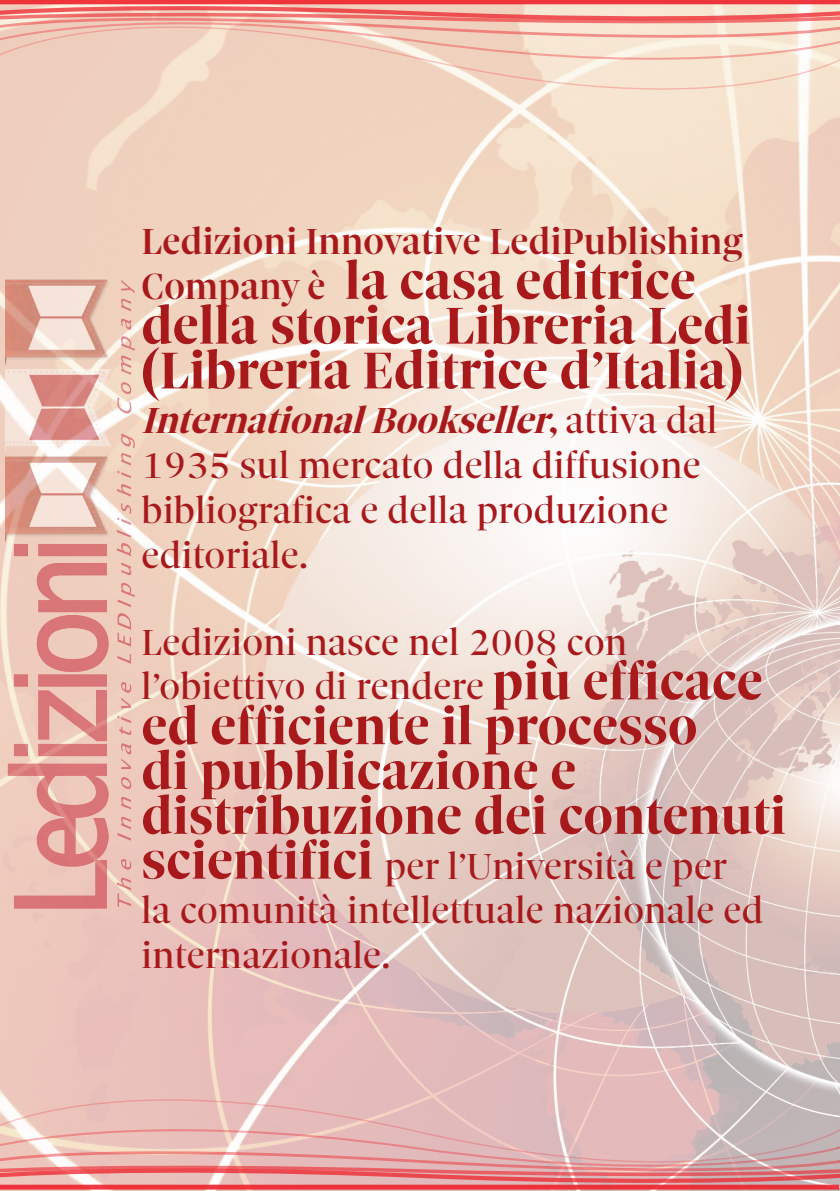
<style>
.page{position:relative;width:840px;height:1191px;background:#fff}
.page>*{position:absolute;margin:0;border:0;box-sizing:border-box;transform-origin:0 0}
.t1{font:700 56px/44.8px "Sole Serif Big Display";letter-spacing:.01em;color:#a8191c}
.t2{font:39.2px/44.8px "Sole Serif Big Display";letter-spacing:.01em;color:#a8191c}
.t3{font:500 39.2px "Sole Serif Big Display";letter-spacing:.01em;color:#a8191c}
.s1{font-weight:500;font-size:39.2px}
.s2{font-weight:700;font-style:italic}
.s3{font-weight:700}
.s4{font-weight:700;font-size:56px}
</style>
<div class="page">
<img style="left:0;top:92px;width:839px;height:1099px">
<img style="left:5px;top:278px;width:132px;height:635px">
<hr style="left:0;top:0;width:839px;height:4px;background:#ee353b">
<svg style="left:0;top:62px;width:839px;height:30px;background:#f2d9c6"></svg>
<svg style="left:0;top:4px;width:839px;height:58px;background:#f2c3b4"></svg>
<svg style="left:0;top:1097px;width:840px;height:92px;background:#e58284"></svg>
<svg style="left:0;top:1097px;width:839px;height:67px;background:#e1bbb9"></svg>
<p class="t3" style="left:141px;top:219px;width:602px">Ledizioni Innovative LediPublishing</p>
<p class="t1" style="left:141px;top:258px;width:609px"><span class="s1">Company è</span> la casa editrice della storica Libreria Ledi (Libreria Editrice d’Italia)</p>
<p class="t2" style="left:141px;top:398px;width:577px"><span class="s2">InternationalBookseller</span><span class="s3">,</span> a t t i v a d a l<br>1935 sul mercato della diffusione bibliografica e della produzione editoriale.</p>
<p class="t2" style="left:141px;top:619px;width:622px">Ledizioni nasce nel 2008 con l’obiettivo di rendere <span class="s4">più efficace</span></p>
<p class="t1" style="left:141px;top:704px;width:645px">ed efficiente il processo<br>di pubblicazione e distribuzione dei contenuti</p>
<p class="t2" style="left:141px;top:843px;width:623px"><span class="s4">scientifici</span> per l’Università e per la comunità intellettuale nazionale ed internazionale.</p>
</div>
